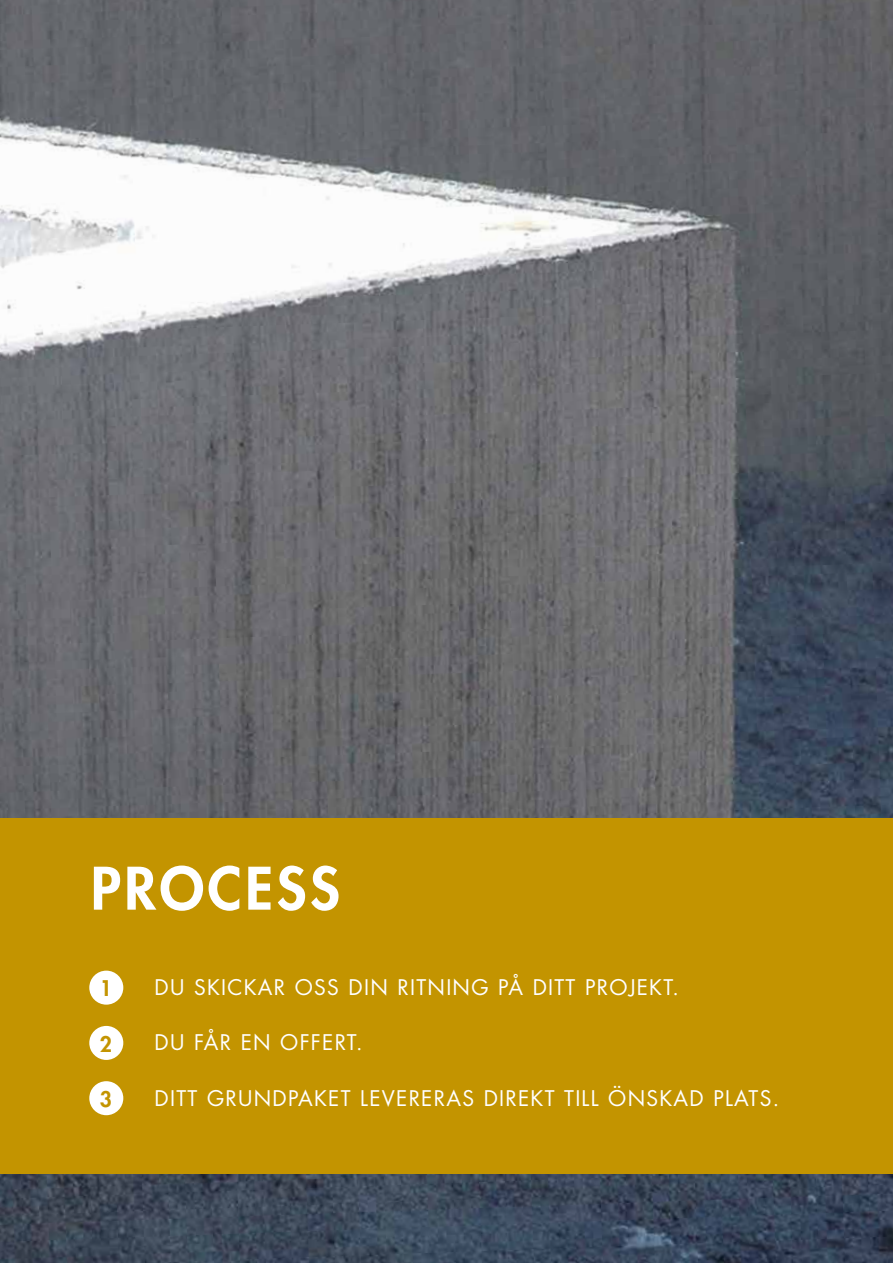
<style>
.page{position:relative;width:893px;height:1263px;background:#fff}
.page>*{position:absolute;margin:0;border:0;box-sizing:border-box;transform-origin:0 0}
.t1{font:800 57px "Futura Std";letter-spacing:.06em;color:#fff}
.t2{font:21px "Futura Std";letter-spacing:.06em;color:#fff}
.t3{font:800 21px "Futura Std";color:#c39400}
</style>
<div class="page">
<img style="left:0;top:0;width:893px;height:1263px">
<div style="left:0;top:819px;width:893px;height:355px;background:#c39400"></div>
<div style="left:89px;top:971px;width:34px;height:34px;background:#fff;border-radius:50%"></div>
<div style="left:89px;top:1026px;width:34px;height:34px;background:#fff;border-radius:50%"></div>
<div style="left:89px;top:1081px;width:34px;height:34px;background:#fff;border-radius:50%"></div>
<h1 class="t1" style="left:91px;top:852px;width:251px">PROCESS</h1>
<p class="t3" style="left:100px;top:975px;width:14px">1</p>
<p class="t3" style="left:100px;top:1030px;width:14px">2</p>
<p class="t3" style="left:100px;top:1086px;width:14px">3</p>
<p class="t2" style="left:155px;top:974px;width:526px">DU SKICKAR OSS DIN RITNING PÅ DITT PROJEKT.</p>
<p class="t2" style="left:155px;top:1029px;width:209px">DU FÅR EN OFFERT.</p>
<p class="t2" style="left:155px;top:1085px;width:626px">DITT GRUNDPAKET LEVERERAS DIREKT TILL ÖNSKAD PLATS.</p>
</div>
